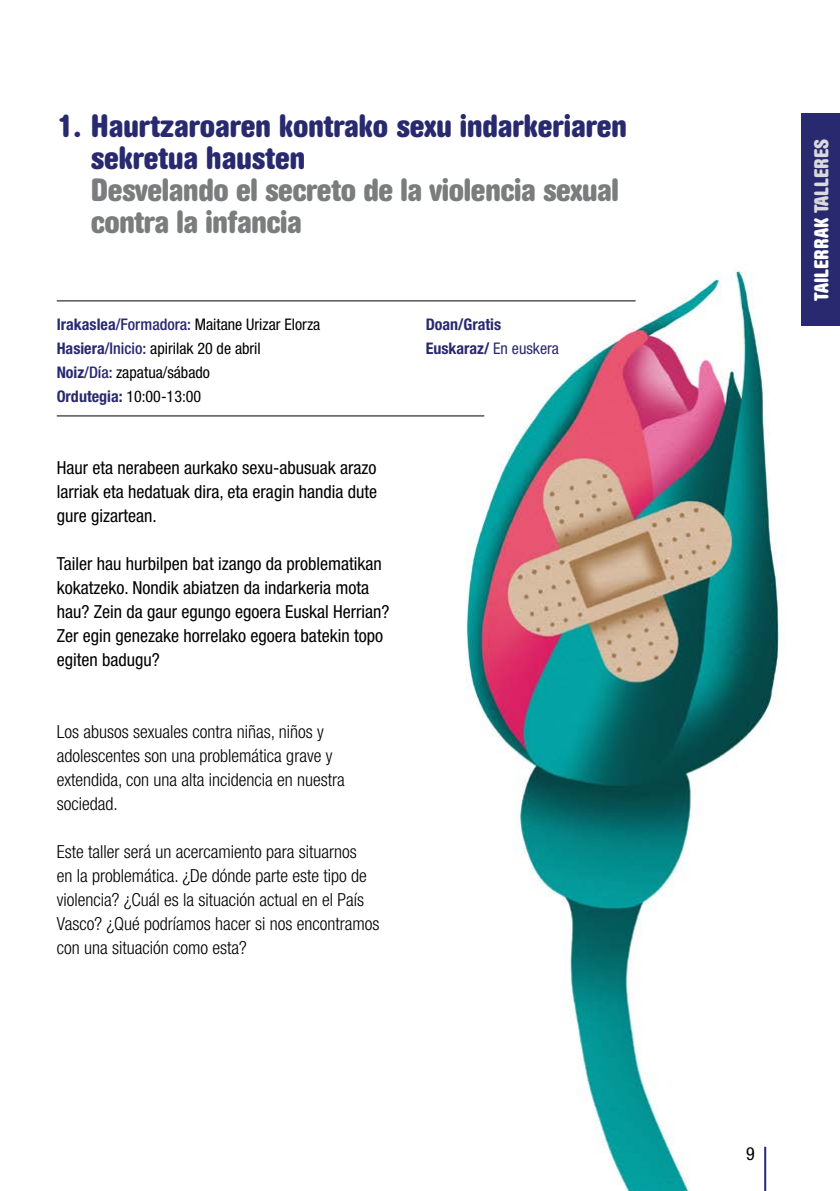
<style>
.page{position:relative;width:840px;height:1191px;background:#fff}
.page>*{position:absolute;margin:0;border:0;box-sizing:border-box;transform-origin:0 0}
.t1{font:700 condensed 32px/32px "AG Book Rounded";color:#29296f}
.t2{font:700 condensed 32px/32px "AG Book Rounded";letter-spacing:-.01em;color:#7b7c7e}
.t3{font:700 condensed 20px "AG Book Rounded";color:#fff}
.t4{font:300 condensed 18px/24px "Helvetica Neue LT Pro";color:#000}
.t5{font:condensed 18px/24px "Helvetica Neue LT Pro";color:#000;text-align:justify}
.t6{font:condensed 16px/24px "Helvetica Neue LT Pro";color:#000}
.t7{font:700 condensed 16px/24px "Helvetica Neue LT Pro";color:#29296f}
.s1{font-weight:700;color:#29296f}
.s2{font-weight:500;color:#29296f}
.s3{font-weight:400}
.s4{color:#d9dadb}
</style>
<div class="page">
<img style="left:449px;top:270px;width:330px;height:921px">
<hr style="left:57px;top:300px;width:578px;height:1px;background:#000">
<hr style="left:57px;top:415px;width:427px;height:1px;background:#000">
<hr style="left:763px;top:1146px;width:2px;height:45px;background:#272b6e">
<div style="left:801px;top:113px;width:38px;height:213px;background:#29296f"></div>
<h1 class="t1" style="left:91px;top:110px;width:537px;text-indent:-34px">1. Haurtzaroaren kontrako sexu indarkeriaren sekretua hausten</h1>
<h1 class="t2" style="left:91px;top:174px;width:529px">Desvelando el secreto de la violencia sexual contra la infancia</h1>
<p class="t6" style="left:57px;top:312px;width:265px"><span class="s1">Irakaslea</span><span class="s2">/Formadora:</span> Maitane Urizar Elorza <span class="s1">Hasiera</span><span class="s2">/Inicio:</span> apirilak 20 de abril <span class="s1">Noiz</span><span class="s2">/Día:</span> zapatua/sábado<br><span class="s1">Ordutegia:</span> 10:00-13:00</p>
<p class="t7" style="left:425px;top:311px;width:135px">Doan/Gratis<br>Euskaraz/ <span class="s3">En euskera</span></p>
<p class="t5" style="left:57px;top:455px;width:322px">Haur eta nerabeen aurkako sexu-abusuak arazo larriak eta hedatuak dira, eta eragin handia dute gure gizartean.</p>
<p class="t5" style="left:57px;top:551px;width:334px;text-align:left">Tailer hau hurbilpen bat izango da problematikan kokatzeko. Nondik abiatzen da indarkeria mota hau? Zein da gaur egungo egoera Euskal Herrian?<br>Zer egin genezake horrelako egoera batekin topo egiten badugu?</p>
<p class="t4" style="left:57px;top:719px;width:289px">Los abusos sexuales contra niñas, niños y adolescentes son una problemática grave y extendida, con una alta incidencia en nuestra sociedad.</p>
<p class="t4" style="left:57px;top:839px;width:324px">Este taller será un acercamiento para situarnos<br>en la problemática. ¿De dónde parte este tipo de violencia? ¿Cuál es la situación actual en el País Vasco? ¿Qué podríamos hacer si nos encontramos con una situación como esta?</p>
<p class="t3" style="left:809px;top:301px;width:163px;rotate:-90deg">TAILERRAK <span class="s4">TALLERES</span></p>
<p class="t5" style="left:745px;top:1141px;width:10px">9</p>
</div>
